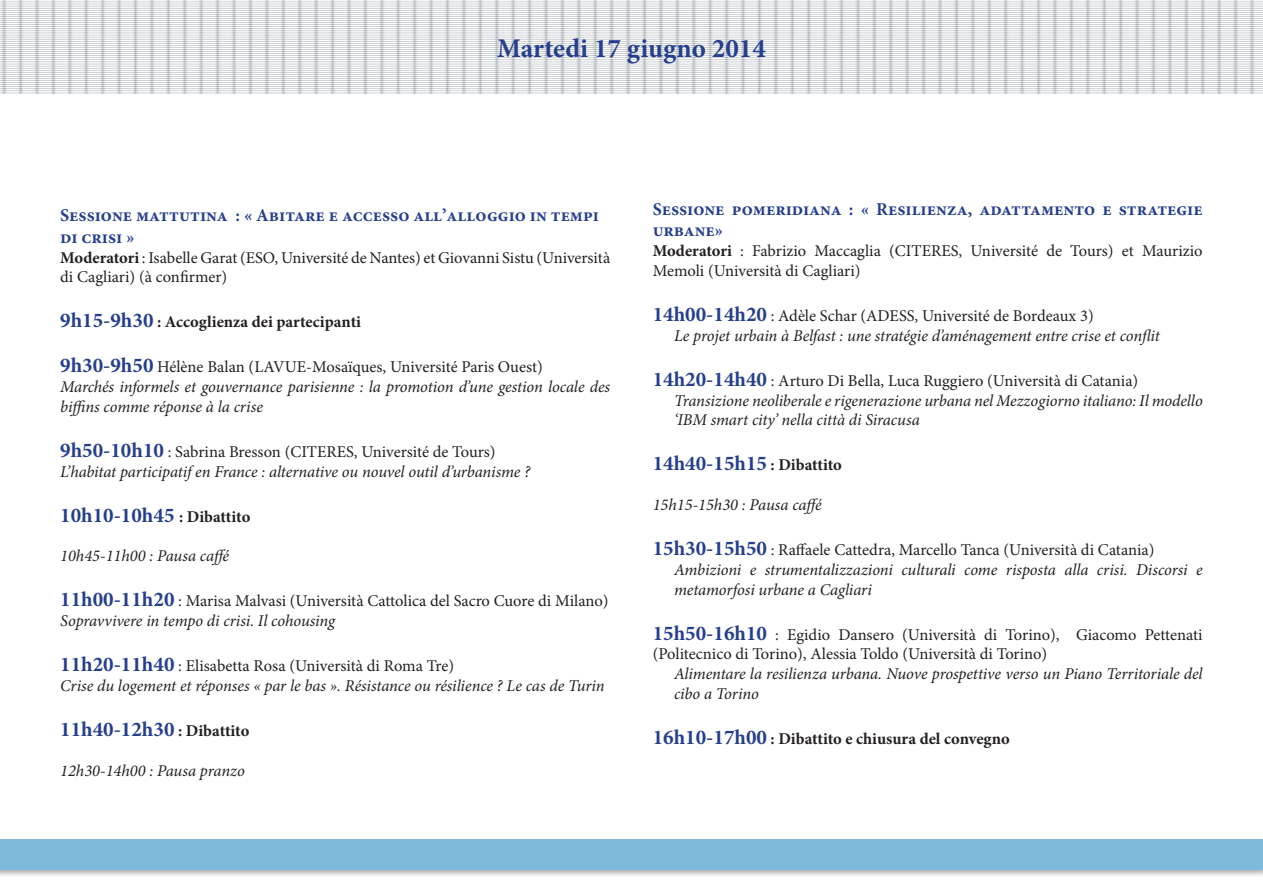
<style>
.page{position:relative;width:1263px;height:893px;background:#fff}
.page>*{position:absolute;margin:0;border:0;box-sizing:border-box;transform-origin:0 0}
.t1{font:700 27px "Minion Pro";color:#253f8e}
.t2{font:700 21px "Minion Pro";color:#253f8e}
.t3{font:700 18px/21.6px "Minion Pro";color:#253f8e}
.t4{font:italic 16.5px/19.8px "Minion Pro";letter-spacing:-.005em;color:#231f20}
.t5{font:16.5px/19.8px "Minion Pro";color:#231f20}
.t6{font:700 16.5px "Minion Pro";color:#231f20}
.s1{font-weight:700}
.s2{font-size:21px;color:#253f8e}
.s3{font-weight:700;font-style:normal;font-size:21px;color:#253f8e}
.s4{font-style:normal}
.s5{font-size:16.5px;color:#231f20}
.s6{font-weight:700;font-size:21px;color:#253f8e}
.s7{font-style:italic}
</style>
<div class="page">
<img style="left:0;top:0;width:1263px;height:94px">
<div style="left:0;top:839px;width:1263px;height:31px;background:#80bada"></div>
<h1 class="t1" style="left:497px;top:30px;width:270px">Martedi 17 giugno 2014</h1>
<p class="t3" style="left:60px;top:204px;width:540px">Sessione mattutina : « Abitare e accesso all’alloggio in tempi di crisi »</p>
<p class="t5" style="left:60px;top:248px;width:551px"><span class="s1">Moderatori</span> : Isabelle Garat (ESO, Université de Nantes) et Giovanni Sistu (Università di Cagliari) (à confirmer)</p>
<p class="t6" style="left:60px;top:311px;width:302px"><span class="s2">9h15-9h30</span> : Accoglienza dei partecipanti</p>
<p class="t4" style="left:60px;top:357px;width:551px"><span class="s3">9h30-9h50</span> <span class="s4">Hélène Balan (LAVUE-Mosaïques, Université Paris Ouest)<br></span>Marchés informels et gouvernance parisienne : la promotion d’une gestion locale des biffins comme réponse à la crise</p>
<p class="t4" style="left:60px;top:442px;width:471px"><span class="s3">9h50-10h10</span> <span class="s4">: Sabrina Bresson (CITERES, Université de Tours)<br></span>L’habitat participatif en France : alternative ou nouvel outil d’urbanisme ?</p>
<p class="t2" style="left:60px;top:500px;width:192px">10h10-10h45 <span class="s5">: Dibattito</span></p>
<p class="t4" style="left:60px;top:546px;width:170px">10h45-11h00 : Pausa caffé</p>
<p class="t5" style="left:60px;top:591px;width:550px"><span class="s6">11h00-11h20</span> : Marisa Malvasi (Università Cattolica del Sacro Cuore di Milano)<br><span class="s7">Sopravvivere in tempo di crisi. Il cohousing</span></p>
<p class="t4" style="left:60px;top:656px;width:546px"><span class="s3">11h20-11h40</span> <span class="s4">: Elisabetta Rosa (Università di Roma Tre)<br></span>Crise du logement et réponses « par le bas ». Résistance ou résilience ? Le cas de Turin</p>
<p class="t2" style="left:60px;top:715px;width:191px">11h40-12h30 <span class="s5">: Dibattito</span></p>
<p class="t4" style="left:60px;top:760px;width:186px">12h30-14h00 : Pausa pranzo</p>
<p class="t3" style="left:653px;top:198px;width:551px">Sessione pomeridiana : « Resilienza, adattamento e strategie urbane»</p>
<p class="t5" style="left:653px;top:241px;width:551px"><span class="s1">Moderatori</span> : Fabrizio Maccaglia (CITERES, Université de Tours) et Maurizio<br>Memoli (Università di Cagliari)</p>
<p class="t4" style="left:674px;top:306px;width:487px;text-indent:-21px"><span class="s3">14h00-14h20</span> <span class="s4">: Adèle Schar (ADESS, Université de Bordeaux 3)<br></span>Le projet urbain à Belfast : une stratégie d’aménagement entre crise et conflit</p>
<p class="t4" style="left:674px;top:371px;width:530px;text-indent:-21px"><span class="s3">14h20-14h40</span> <span class="s4">: Arturo Di Bella, Luca Ruggiero (Università di Catania)<br></span>Transizione neoliberale e rigenerazione urbana nel Mezzogiorno italiano: Il modello ‘IBM smart city’ nella città di Siracusa</p>
<p class="t2" style="left:653px;top:449px;width:191px">14h40-15h15 <span class="s5">: Dibattito</span></p>
<p class="t4" style="left:653px;top:495px;width:170px">15h15-15h30 : Pausa caffé</p>
<p class="t4" style="left:674px;top:540px;width:530px;text-indent:-21px"><span class="s3">15h30-15h50</span> <span class="s4">: Raffaele Cattedra, Marcello Tanca (Università di Catania)<br></span>Ambizioni e strumentalizzazioni culturali come risposta alla crisi. Discorsi e metamorfosi urbane a Cagliari</p>
<p class="t5" style="left:653px;top:624px;width:551px"><span class="s6">15h50-16h10</span> : Egidio Dansero (Università di Torino), Giacomo Pettenati (Politecnico di Torino), Alessia Toldo (Università di Torino)</p>
<p class="t4" style="left:674px;top:664px;width:530px">Alimentare la resilienza urbana. Nuove prospettive verso un Piano Territoriale del cibo a Torino</p>
<p class="t6" style="left:653px;top:727px;width:359px"><span class="s2">16h10-17h00</span> : Dibattito e chiusura del convegno</p>
</div>
